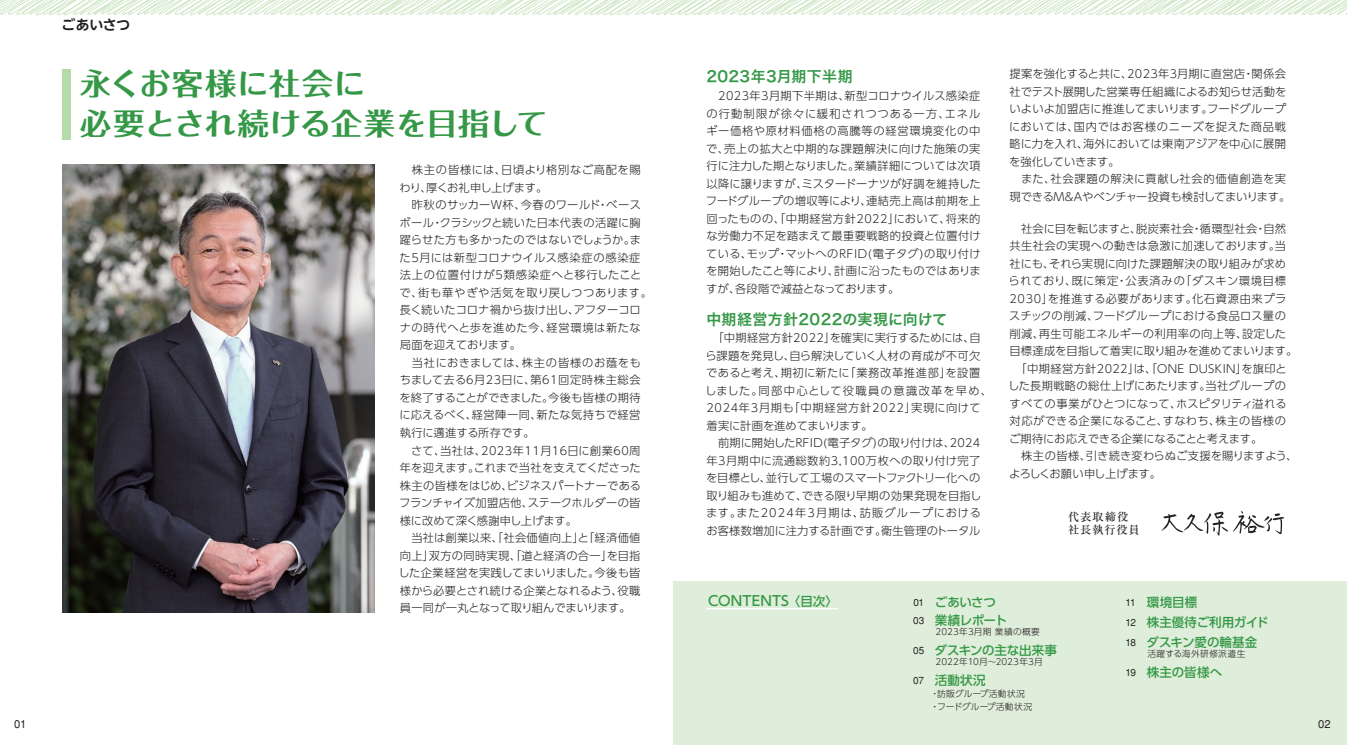
<style>
.page{position:relative;width:1347px;height:745px;background:#fff}
.page>*{position:absolute;margin:0;border:0;box-sizing:border-box;transform-origin:0 0}
.t1{font:700 30px/40px "Folk";letter-spacing:.01em;color:#359847;scale:1.05 1}
.t2{font:15px "Hira Kaku Pro W6";letter-spacing:.025em;color:#359847}
.t3{font:500 13.75px "UD Shin Go Pro";letter-spacing:.015em;color:#359847}
.t4{font:700 13.75px "UD Shin M Go Pro De";letter-spacing:-.01em;color:#231f20}
.t5{font:500 12.5px/20px "UD Shin Go Pro";letter-spacing:-.005em;color:#359847}
.t6{font:500 12.5px/17.5px "UD Shin Go Pro";letter-spacing:-.035em;color:#359847}
.t7{font:300 11.25px/17.5px "UD Shin Go Pro";letter-spacing:.02em;color:#231f20}
.t8{font:500 11.25px/12.5px "Ryumin";letter-spacing:.08em;color:#231f20}
.t9{font:500 11.25px "Gothic BBB";color:#231f20}
.t10{font:500 10px/20px "Gothic BBB";letter-spacing:-.035em;color:#231f20}
.t11{font:300 8.75px/12.5px "UD Shin Go Pro";letter-spacing:.025em;color:#231f20}
.s1{font-size:12.5px}
</style>
<div class="page">
<div style="left:673px;top:580px;width:673px;height:164px;background:#dfeeda"></div>
<div style="left:62px;top:69px;width:8px;height:71px;background:#b5dbaa"></div>
<svg style="left:0;top:0;width:1346px;height:16px"></svg>
<hr style="left:706px;top:607px;width:132px;height:2px;background:#fff">
<svg style="left:1161px;top:511px;width:123px;height:24px"></svg>
<img style="left:63px;top:165px;width:311px;height:446px">
<p class="t4" style="left:62px;top:14px;width:70px">ごあいさつ</p>
<h1 class="t1" style="left:80px;top:61px;width:447px">永くお客様に社会に<br>必要とされ続ける企業を目指して</h1>
<p class="t7" style="left:398px;top:160px;width:255px">　株主の皆様には、日頃より格別なご高配を賜わり、厚くお礼申し上げます。<br>　昨秋のサッカーＷ杯、今春のワールド・ベースボール・クラシックと続いた日本代表の活躍に胸躍らせた方も多かったのではないでしょうか。また5月には新型コロナウイルス感染症の感染症法上の位置付けが5類感染症へと移行したことで、街も華やぎや活気を取り戻しつつあります。長く続いたコロナ禍から抜け出し、アフターコロナの時代へと歩を進めた今、経営環境は新たな局面を迎えております。<br>　当社におきましては、株主の皆様のお蔭をもちまして去る6月23日に、第61回定時株主総会を終了することができました。今後も皆様の期待に応えるべく、経営陣一同、新たな気持ちで経営執行に邁進する所存です。<br>　さて、当社は、2023年11月16日に創業60周年を迎えます。これまで当社を支えてくださった株主の皆様をはじめ、ビジネスパートナーであるフランチャイズ加盟店他、ステークホルダーの皆様に改めて深く感謝申し上げます。<br>　当社は創業以来、「社会価値向上」と「経済価値向上」双方の同時実現、「道と経済の合一」を目指した企業経営を実践してまいりました。今後も皆様から必要とされ続ける企業となれるよう、役職員一同が一丸となって取り組んでまいります。</p>
<h2 class="t2" style="left:706px;top:63px;width:148px">2023年3月期下半期</h2>
<p class="t7" style="left:706px;top:86px;width:276px;text-align:justify">　2023年3月期下半期は、新型コロナウイルス感染症の行動制限が徐々に緩和されつつある一方、エネルギー価格や原材料価格の高騰等の経営環境変化の中で、売上の拡大と中期的な課題解決に向けた施策の実行に注力した期となりました。業績詳細については次項以降に譲りますが、ミスタードーナツが好調を維持したフードグループの増収等により、連結売上高は前期を上回ったものの、「中期経営方針2022」において、将来的な労働力不足を踏まえて最重要戦略的投資と位置付けている、モップ・マットへのＲＦＩＤ(電子タグ)の取り付けを開始したこと等により、計画に沿ったものではありますが、各段階で減益となっております。</p>
<h2 class="t2" style="left:706px;top:305px;width:242px">中期経営方針2022の実現に向けて</h2>
<p class="t7" style="left:705px;top:328px;width:288px">　「中期経営方針2022」を確実に実行するためには、自ら課題を発見し、自ら解決していく人材の育成が不可欠であると考え、期初に新たに「業務改革推進部」を設置しました。同部中心として役職員の意識改革を早め、<br>2024年3月期も「中期経営方針2022」実現に向けて着実に計画を進めてまいります。<br>　前期に開始したＲＦＩＤ(電子タグ)の取り付けは、2024年3月期中に流通総数約3,100万枚への取り付け完了を目標とし、並行して工場のスマートファクトリー化への取り組みも進めて、できる限り早期の効果発現を目指します。また2024年3月期は、訪販グループにおけるお客様数増加に注力する計画です。衛生管理のトータル</p>
<p class="t7" style="left:1009px;top:64px;width:283px">提案を強化すると共に、2023年３月期に直営店・関係会社でテスト展開した営業専任組織によるお知らせ活動をいよいよ加盟店に推進してまいります。フードグループにおいては、国内ではお客様のニーズを捉えた商品戦略に力を入れ、海外においては東南アジアを中心に展開を強化していきます。<br>　また、社会課題の解決に貢献し社会的価値創造を実現できるM&amp;Aやベンチャー投資も検討してまいります。</p>
<p class="t7" style="left:1008px;top:219px;width:291px">　社会に目を転じますと、脱炭素社会・循環型社会・自然共生社会の実現への動きは急激に加速しております。当社にも、それら実現に向けた課題解決の取り組みが求められており、既に策定・公表済みの「ダスキン環境目標<br>2030」を推進する必要があります。化石資源由来プラスチックの削減、フードグループにおける食品ロス量の削減、再生可能エネルギーの利用率の向上等、設定した目標達成を目指して着実に取り組みを進めてまいります。　「中期経営方針2022」は、「ONE DUSKIN」を旗印とした長期戦略の総仕上げにあたります。当社グループのすべての事業がひとつになって、ホスピタリティ溢れる対応ができる企業になること、すなわち、株主の皆様のご期待にお応えできる企業になることと考えます。<br>　株主の皆様、引き続き変わらぬご支援を賜りますよう、よろしくお願い申し上げます。</p>
<p class="t8" style="left:1068px;top:510px;width:73px">代表取締役社長執行役員</p>
<p class="t3" style="left:708px;top:589px;width:131px">CONTENTS <span class="s1">〈目次〉</span></p>
<p class="t10" style="left:913px;top:593px;width:13px;line-height:17.5px">01<br>03</p>
<p class="t10" style="left:913px;top:640px;width:13px">05</p>
<p class="t10" style="left:913px;top:670px;width:12px">07</p>
<p class="t6" style="left:934px;top:593px;width:74px">ごあいさつ業績レポート</p>
<p class="t5" style="left:934px;top:639px;width:124px">ダスキンの主な出来事</p>
<p class="t5" style="left:934px;top:669px;width:52px">活動状況</p>
<p class="t11" style="left:935px;top:625px;width:106px">2023年3月期 業績の概要</p>
<p class="t11" style="left:935px;top:655px;width:109px">2022年10月～2023年3月</p>
<p class="t11" style="left:930px;top:686px;width:103px">・訪販グループ活動状況・フードグループ活動状況</p>
<p class="t10" style="left:1125px;top:592px;width:12px;text-align:justify">11<br>12<br>18</p>
<p class="t10" style="left:1125px;top:662px;width:12px">19</p>
<p class="t5" style="left:1146px;top:591px;width:123px">環境目標<br>株主優待ご利用ガイドダスキン愛の輪基金</p>
<p class="t5" style="left:1146px;top:661px;width:77px">株主の皆様へ</p>
<p class="t11" style="left:1147px;top:647px;width:99px">活躍する海外研修派遣生</p>
<p class="t9" style="left:14px;top:717px;width:14px">01</p>
<p class="t9" style="left:1318px;top:717px;width:14px">02</p>
</div>
